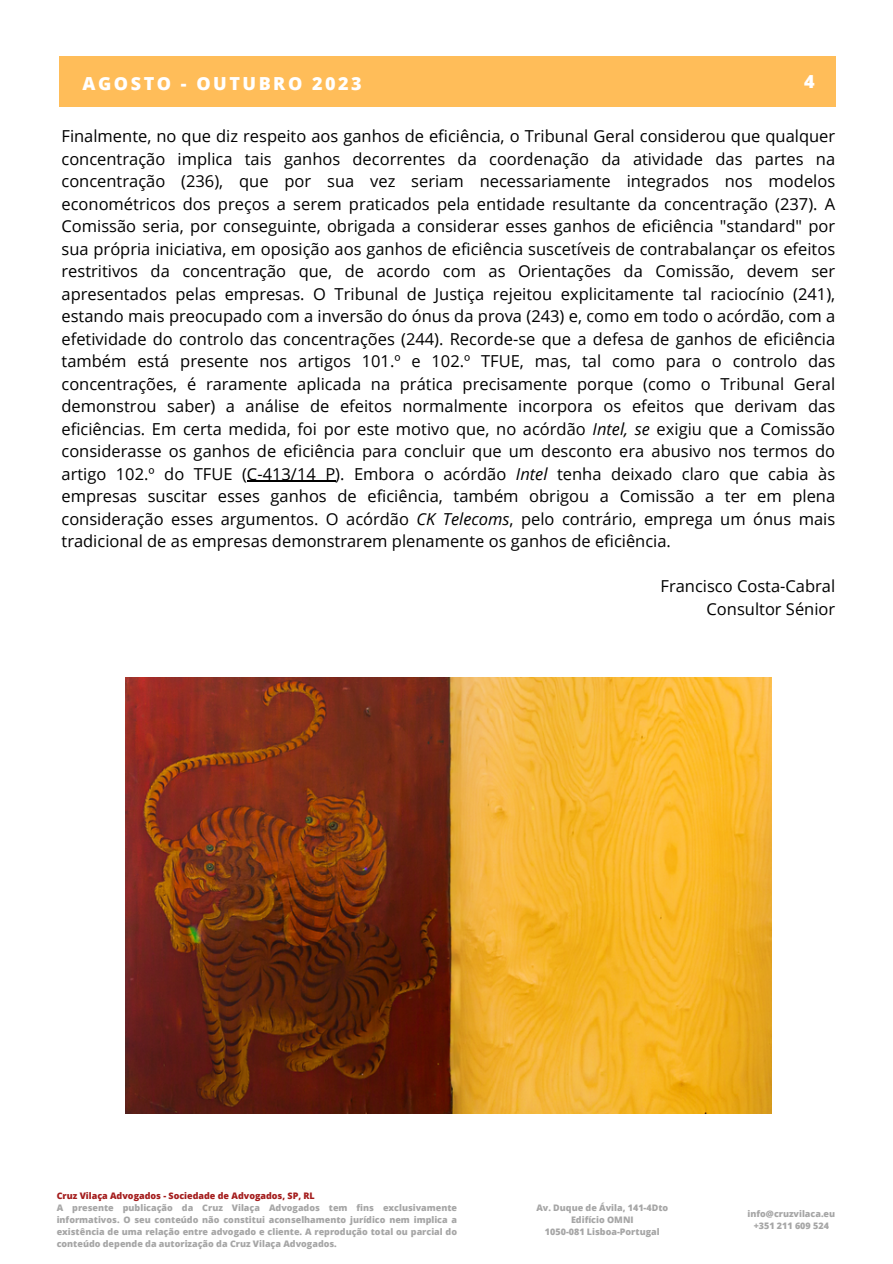
<style>
.page{position:relative;width:893px;height:1264px;background:#fff}
.page>*{position:absolute;margin:0;border:0;box-sizing:border-box;transform-origin:0 0}
.t1{font:800 18px "Open Sans";letter-spacing:.14em;color:#fff}
.t2{font:16.5px/22.5px "Open Sans";color:#000;text-align:justify}
.t3{font:800 9px/12px "Open Sans";color:#a6a6a6;text-align:justify}
.t4{font:800 9px "Open Sans";color:#a41d1d}
.s1{font-style:italic}
</style>
<div class="page">
<div style="left:59px;top:56px;width:776px;height:51px;background:#ffbd59"></div>
<hr style="left:247px;top:481px;width:88px;height:1px;background:#000">
<img style="left:125px;top:677px;width:646px;height:436px">
<p class="t1" style="left:83px;top:70px;width:281px">AGOSTO - OUTUBRO 2023</p>
<p class="t1" style="left:804px;top:69px;width:12px">4</p>
<p class="t2" style="left:61px;top:125px;width:775px">Finalmente, no que diz respeito aos ganhos de eficiência, o Tribunal Geral considerou que qualquer concentração implica tais ganhos decorrentes da coordenação da atividade das partes na concentração (236), que por sua vez seriam necessariamente integrados nos modelos econométricos dos preços a serem praticados pela entidade resultante da concentração (237). A Comissão seria, por conseguinte, obrigada a considerar esses ganhos de eficiência "standard" por sua própria iniciativa, em oposição aos ganhos de eficiência suscetíveis de contrabalançar os efeitos restritivos da concentração que, de acordo com as Orientações da Comissão, devem ser apresentados pelas empresas. O Tribunal de Justiça rejeitou explicitamente tal raciocínio (241), estando mais preocupado com a inversão do ónus da prova (243) e, como em todo o acórdão, com a efetividade do controlo das concentrações (244). Recorde-se que a defesa de ganhos de eficiência também está presente nos artigos 101.º e 102.º TFUE, mas, tal como para o controlo das concentrações, é raramente aplicada na prática precisamente porque (como o Tribunal Geral demonstrou saber) a análise de efeitos normalmente incorpora os efeitos que derivam das eficiências. Em certa medida, foi por este motivo que, no acórdão <span class="s1">Intel, se</span> exigiu que a Comissão considerasse os ganhos de eficiência para concluir que um desconto era abusivo nos termos do artigo 102.º do TFUE (C-413/14 P). Embora o acórdão <span class="s1">Intel</span> tenha deixado claro que cabia às empresas suscitar esses ganhos de eficiência, também obrigou a Comissão a ter em plena consideração esses argumentos. O acórdão <span class="s1">CK Telecoms</span>, pelo contrário, emprega um ónus mais tradicional de as empresas demonstrarem plenamente os ganhos de eficiência.</p>
<p class="t2" style="left:660px;top:574px;width:176px">Francisco Costa-Cabral</p>
<p class="t2" style="left:706px;top:597px;width:130px">Consultor Sénior</p>
<p class="t4" style="left:57px;top:1189px;width:259px">Cruz Vilaça Advogados - Sociedade de Advogados, SP, RL</p>
<p class="t3" style="left:57px;top:1201px;width:402px">A presente publicação da Cruz Vilaça Advogados tem fins exclusivamente informativos. O seu conteúdo não constitui aconselhamento jurídico nem implica a existência de uma relação entre advogado e cliente. A reprodução total ou parcial do conteúdo depende da autorização da Cruz Vilaça Advogados.</p>
<p class="t3" style="left:536px;top:1201px;width:133px">Av. Duque de Ávila, 141-4Dto</p>
<p class="t3" style="left:571px;top:1213px;width:64px">Edifício OMNI</p>
<p class="t3" style="left:545px;top:1225px;width:116px">1050-081 Lisboa-Portugal</p>
<p class="t3" style="left:747px;top:1207px;width:89px">info@cruzvilaca.eu</p>
<p class="t3" style="left:753px;top:1219px;width:77px">+351 211 609 524</p>
</div>
